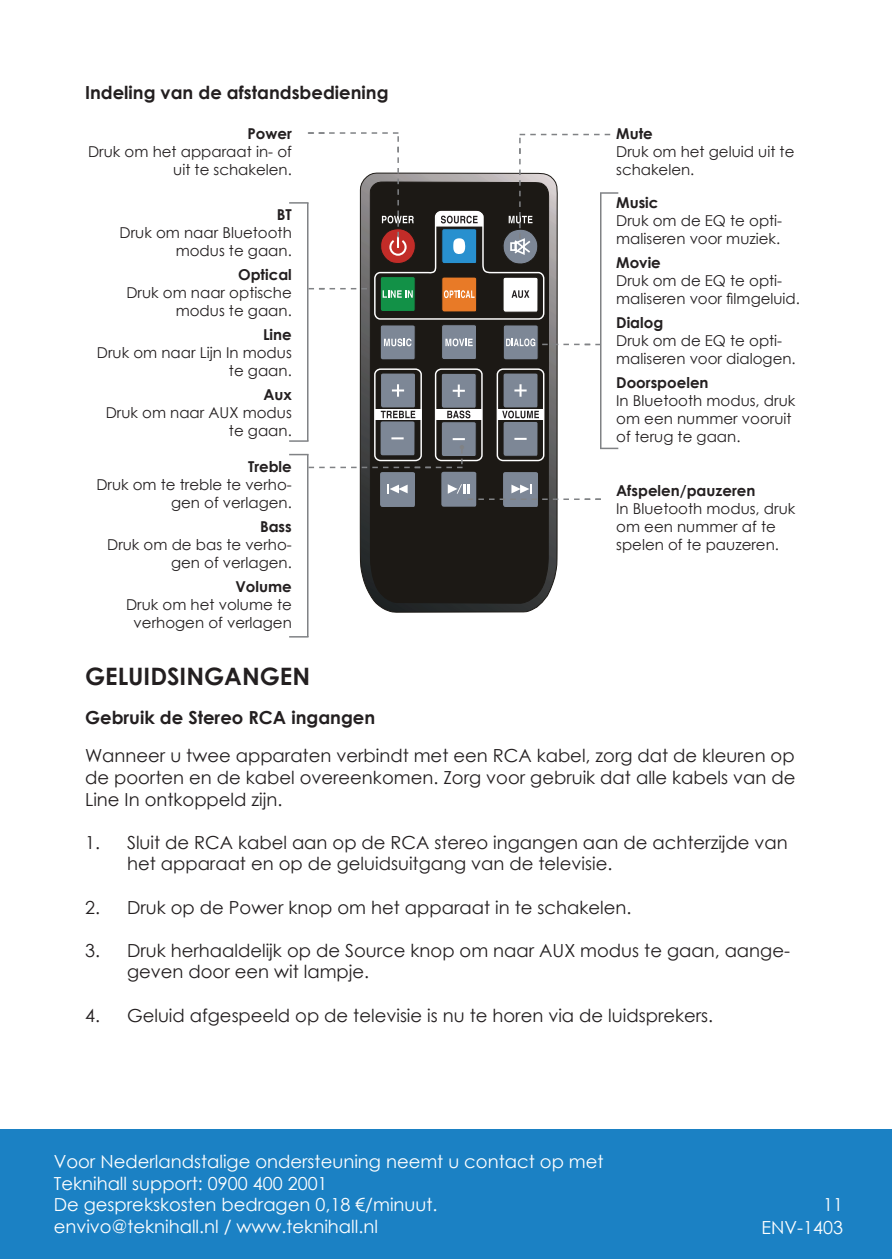
<style>
.page{position:relative;width:893px;height:1259px;background:#fff}
.page>*{position:absolute;margin:0;border:0;box-sizing:border-box;transform-origin:0 0}
.Rubrik{font:700 24px "Century Gothic";color:#231f20}
.Brød_tabualtor{font:18px/21.6px "Century Gothic";color:#231f20}
.t1{font:18px/21.6px "Century Gothic";color:#fff}
.Brødtekst{font:18px/21.6px "Century Gothic";color:#231f20;text-align:justify}
.Underrubrik{font:700 18px "Century Gothic";color:#231f20}
.Brødtekst-2{font:15px/18px "Century Gothic";color:#231f20;text-align:right}
.Brødtekst-3{font:700 15px "Century Gothic";color:#231f20}
</style>
<div class="page">
<div style="left:0;top:1129px;width:892px;height:130px;background:#1b81c4"></div>
<svg style="left:360px;top:360px;width:197px;height:252px"></svg>
<div style="left:370px;top:360px;width:179px;height:243px;background:#1c1915"></div>
<hr style="left:307px;top:203px;width:1px;height:238px;background:#808285">
<hr style="left:307px;top:454px;width:1px;height:183px;background:#808285">
<svg style="left:289px;top:636px;width:18px;height:1px"></svg>
<hr style="left:600px;top:193px;width:1px;height:255px;background:#808285">
<svg style="left:289px;top:368px;width:329px;height:139px"></svg>
<svg style="left:289px;top:132px;width:329px;height:228px"></svg>
<p class="Underrubrik" style="left:85px;top:78px;width:305px">Indeling van de afstandsbediening</p>
<p class="Brødtekst-3" style="left:247px;top:122px;width:46px">Power</p>
<p class="Brødtekst-2" style="left:88px;top:142px;width:205px">Druk om het apparaat in- of uit te schakelen.</p>
<p class="Brødtekst-3" style="left:277px;top:203px;width:16px">BT</p>
<p class="Brødtekst-2" style="left:120px;top:223px;width:174px">Druk om naar Bluetooth modus te gaan.</p>
<p class="Brødtekst-3" style="left:238px;top:263px;width:55px">Optical</p>
<p class="Brødtekst-2" style="left:126px;top:283px;width:167px">Druk om naar optische modus te gaan.</p>
<p class="Brødtekst-3" style="left:263px;top:323px;width:30px">Line</p>
<p class="Brødtekst-2" style="left:97px;top:343px;width:196px">Druk om naar Lijn In modus te gaan.</p>
<p class="Brødtekst-3" style="left:263px;top:383px;width:30px">Aux</p>
<p class="Brødtekst-2" style="left:106px;top:403px;width:188px">Druk om naar AUX modus te gaan.</p>
<p class="Brødtekst-3" style="left:248px;top:455px;width:45px">Treble</p>
<p class="Brødtekst-2" style="left:96px;top:475px;width:197px">Druk om te treble te verho&shy;gen of verlagen.</p>
<p class="Brødtekst-3" style="left:260px;top:515px;width:33px">Bass</p>
<p class="Brødtekst-2" style="left:107px;top:535px;width:186px">Druk om de bas te verho&shy;gen of verlagen.</p>
<p class="Brødtekst-3" style="left:235px;top:575px;width:58px">Volume</p>
<p class="Brødtekst-2" style="left:126px;top:595px;width:167px;text-align:center">Druk om het volume te verhogen of verlagen</p>
<p class="Brødtekst-3" style="left:616px;top:122px;width:38px">Mute</p>
<p class="Brødtekst-2" style="left:616px;top:142px;width:180px;text-align:left">Druk om het geluid uit te schakelen.</p>
<p class="Brødtekst-3" style="left:616px;top:191px;width:44px">Music</p>
<p class="Brødtekst-2" style="left:616px;top:211px;width:168px;text-align:left">Druk om de EQ te opti&shy;maliseren voor muziek.</p>
<p class="Brødtekst-3" style="left:616px;top:251px;width:46px">Movie</p>
<p class="Brødtekst-2" style="left:616px;top:271px;width:185px;text-align:left">Druk om de EQ te opti&shy;maliseren voor filmgeluid.</p>
<p class="Brødtekst-3" style="left:616px;top:311px;width:49px">Dialog</p>
<p class="Brødtekst-2" style="left:616px;top:331px;width:181px;text-align:left">Druk om de EQ te opti&shy;maliseren voor dialogen.</p>
<p class="Brødtekst-3" style="left:616px;top:371px;width:94px">Doorspoelen</p>
<p class="Brødtekst-2" style="left:616px;top:391px;width:181px;text-align:left">In Bluetooth modus, druk om een nummer vooruit of terug te gaan.</p>
<p class="Brødtekst-3" style="left:616px;top:479px;width:141px">Afspelen/pauzeren</p>
<p class="Brødtekst-2" style="left:616px;top:499px;width:181px;text-align:left">In Bluetooth modus, druk om een nummer af te spelen of te pauzeren.</p>
<p class="Rubrik" style="left:85px;top:658px;width:227px">GELUIDSINGANGEN</p>
<p class="Underrubrik" style="left:85px;top:703px;width:292px">Gebruik de Stereo RCA ingangen</p>
<p class="Brødtekst" style="left:85px;top:744px;width:712px">Wanneer u twee apparaten verbindt met een RCA kabel, zorg dat de kleuren op de poorten en de kabel overeenkomen. Zorg voor gebruik dat alle kabels van de Line In ontkoppeld zijn.</p>
<p class="Brød_tabualtor" style="left:127px;top:831px;width:662px;text-indent:-42px">1. Sluit de RCA kabel aan op de RCA stereo ingangen aan de achterzijde van het apparaat en op de geluidsuitgang van de televisie.</p>
<p class="Brød_tabualtor" style="left:85px;top:896px;width:548px">2. Druk op de Power knop om het apparaat in te schakelen.</p>
<p class="Brød_tabualtor" style="left:127px;top:939px;width:664px;text-indent:-42px">3. Druk herhaaldelijk op de Source knop om naar AUX modus te gaan, aange&shy;geven door een wit lampje.</p>
<p class="Brød_tabualtor" style="left:85px;top:1004px;width:630px">4. Geluid afgespeeld op de televisie is nu te horen via de luidsprekers.</p>
<p class="t1" style="left:54px;top:1150px;width:551px">Voor Nederlandstalige ondersteuning neemt u contact op met Teknihall support: 0900 400 2001<br>De gesprekskosten bedragen 0,18 €/minuut. envivo@teknihall.nl / www.teknihall.nl</p>
<p class="t1" style="left:823px;top:1193px;width:21px">11</p>
<p class="t1" style="left:762px;top:1216px;width:83px">ENV-1403</p>
</div>
